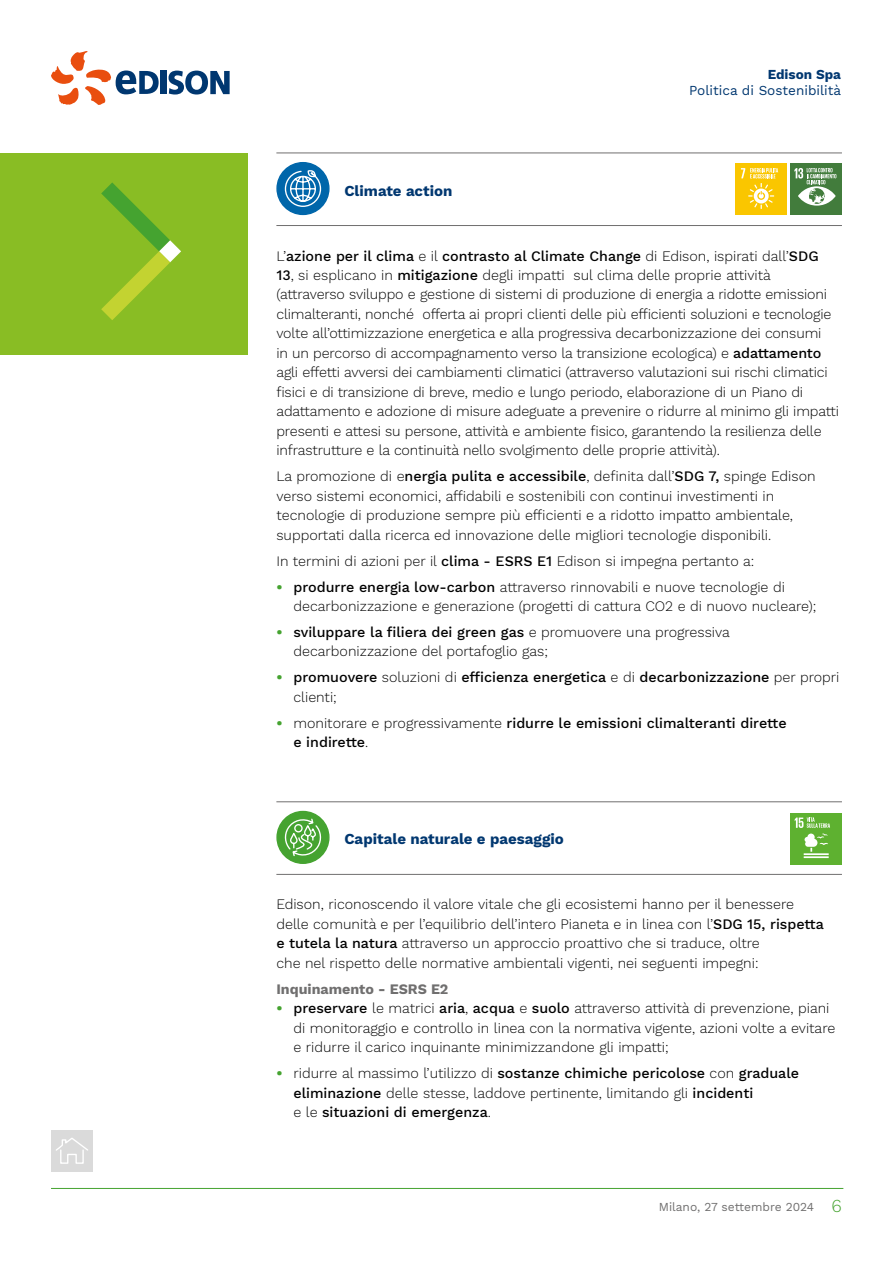
<style>
.page{position:relative;width:893px;height:1263px;background:#fff}
.page>*{position:absolute;margin:0;border:0;box-sizing:border-box;transform-origin:0 0}
.t1{font:700 15px "Work Sans";color:#003770}
.t2{font:300 14.25px/19.5px "Work Sans";letter-spacing:-.005em;color:#000}
.t3{font:500 14.25px/19.5px "Work Sans";color:#000}
.t4{font:700 14.25px "Work Sans";color:#706f6f}
.t5{font:13.5px "Work Sans";color:#003770}
.t6{font:700 13.5px "Work Sans";color:#003770}
.t7{font:12px "Work Sans";color:#706f6f}
.s1{font-weight:500}
.s2{font-weight:700;color:#45a330}
.s3{font-weight:300}
.s4{font-weight:300;font-size:18px;color:#45a330}
</style>
<div class="page">
<hr style="left:51px;top:1188px;width:792px;height:1px;background:#45a330">
<div style="left:51px;top:1130px;width:42px;height:41px;background:#dadada"></div>
<svg style="left:56px;top:1138px;width:32px;height:26px"></svg>
<div style="left:0;top:153px;width:248px;height:202px;background:#89bd24"></div>
<svg style="left:101px;top:182px;width:80px;height:138px"></svg>
<hr style="left:276px;top:153px;width:566px;height:1px;background:#706f6f">
<hr style="left:276px;top:225px;width:566px;height:1px;background:#706f6f">
<hr style="left:276px;top:801px;width:566px;height:1px;background:#706f6f">
<hr style="left:276px;top:874px;width:566px;height:1px;background:#706f6f">
<svg style="left:276px;top:162px;width:54px;height:53px"></svg>
<svg style="left:276px;top:811px;width:54px;height:53px"></svg>
<svg style="left:169px;top:71px;width:61px;height:24px"></svg>
<div style="left:161px;top:71px;width:6px;height:23px;background:#003770"></div>
<svg style="left:51px;top:51px;width:108px;height:54px"></svg>
<div style="left:791px;top:164px;width:51px;height:51px;background:#427c3c"></div>
<svg style="left:794px;top:168px;width:42px;height:38px"></svg>
<div style="left:736px;top:164px;width:51px;height:51px;background:#fac600"></div>
<svg style="left:741px;top:168px;width:37px;height:41px"></svg>
<div style="left:791px;top:813px;width:51px;height:51px;background:#5eb130"></div>
<hr style="left:804px;top:853px;width:25px;height:2px;background:#fff">
<hr style="left:804px;top:856px;width:25px;height:2px;background:#fff">
<svg style="left:795px;top:817px;width:35px;height:35px"></svg>
<p class="t1" style="left:344px;top:182px;width:110px">Climate action</p>
<p class="t6" style="left:768px;top:66px;width:75px">Edison Spa</p>
<p class="t5" style="left:689px;top:83px;width:154px">Politica di Sostenibilità</p>
<p class="t2" style="left:276px;top:246px;width:564px">L’<span class="s1">azione per il clima</span> e il <span class="s1">contrasto al Climate Change</span> di Edison, ispirati dall’<span class="s1">SDG 13</span>, si esplicano in <span class="s1">mitigazione</span> degli impatti sul clima delle proprie attività (attraverso sviluppo e gestione di sistemi di produzione di energia a ridotte emissioni climalteranti, nonché offerta ai propri clienti delle più efficienti soluzioni e tecnologie volte all’ottimizzazione energetica e alla progressiva decarbonizzazione dei consumi<br>in un percorso di accompagnamento verso la transizione ecologica) e <span class="s1">adattamento </span>agli effetti avversi dei cambiamenti climatici (attraverso valutazioni sui rischi climatici fisici e di transizione di breve, medio e lungo periodo, elaborazione di un Piano di adattamento e adozione di misure adeguate a prevenire o ridurre al minimo gli impatti presenti e attesi su persone, attività e ambiente fisico, garantendo la resilienza delle infrastrutture e la continuità nello svolgimento delle proprie attività).</p>
<p class="t2" style="left:276px;top:467px;width:541px">La promozione di e<span class="s1">nergia pulita e accessibile</span>, definita dall’<span class="s1">SDG 7,</span> spinge Edison verso sistemi economici, affidabili e sostenibili con continui investimenti in tecnologie di produzione sempre più efficienti e a ridotto impatto ambientale, supportati dalla ricerca ed innovazione delle migliori tecnologie disponibili.</p>
<p class="t2" style="left:276px;top:552px;width:480px">In termini di azioni per il <span class="s1">clima - ESRS E1</span> Edison si impegna pertanto a:</p>
<p class="t2" style="left:293px;top:578px;width:524px;text-indent:-17px"><span class="s2">•</span> <span class="s1">produrre energia low-carbon</span> attraverso rinnovabili e nuove tecnologie di decarbonizzazione e generazione (progetti di cattura CO2 e di nuovo nucleare);</p>
<p class="t2" style="left:293px;top:623px;width:438px;text-indent:-17px"><span class="s2">•</span> <span class="s1">sviluppare la filiera dei green gas</span> e promuovere una progressiva decarbonizzazione del portafoglio gas;</p>
<p class="t3" style="left:293px;top:668px;width:548px;text-indent:-17px"><span class="s2">•</span> promuovere <span class="s3">soluzioni di</span> efficienza energetica <span class="s3">e di</span> decarbonizzazione <span class="s3">per propri clienti;</span></p>
<p class="t3" style="left:293px;top:714px;width:495px;text-indent:-17px"><span class="s2">•</span> <span class="s3">monitorare e progressivamente</span> ridurre le emissioni climalteranti dirette e indirette<span class="s3">.</span></p>
<p class="t1" style="left:344px;top:831px;width:221px">Capitale naturale e paesaggio</p>
<p class="t2" style="left:276px;top:895px;width:549px">Edison, riconoscendo il valore vitale che gli ecosistemi hanno per il benessere delle comunità e per l’equilibrio dell’intero Pianeta e in linea con l’<span class="s1">SDG 15, rispetta e tutela la natura</span> attraverso un approccio proattivo che si traduce, oltre<br>che nel rispetto delle normative ambientali vigenti, nei seguenti impegni:</p>
<p class="t4" style="left:276px;top:980px;width:174px">Inquinamento - ESRS E2</p>
<p class="t2" style="left:293px;top:999px;width:543px;text-indent:-17px"><span class="s2">•</span> <span class="s1">preservare</span> le matrici <span class="s1">aria</span>, <span class="s1">acqua</span> e <span class="s1">suolo</span> attraverso attività di prevenzione, piani di monitoraggio e controllo in linea con la normativa vigente, azioni volte a evitare e ridurre il carico inquinante minimizzandone gli impatti;</p>
<p class="t2" style="left:293px;top:1064px;width:507px;text-indent:-17px"><span class="s2">•</span> ridurre al massimo l’utilizzo di <span class="s1">sostanze chimiche pericolose</span> con <span class="s1">graduale eliminazione</span> delle stesse, laddove pertinente, limitando gli <span class="s1">incidenti<br></span>e le <span class="s1">situazioni di emergenza</span>.</p>
<p class="t7" style="left:659px;top:1200px;width:185px">Milano, 27 settembre 2024 <span class="s4">6</span></p>
</div>
